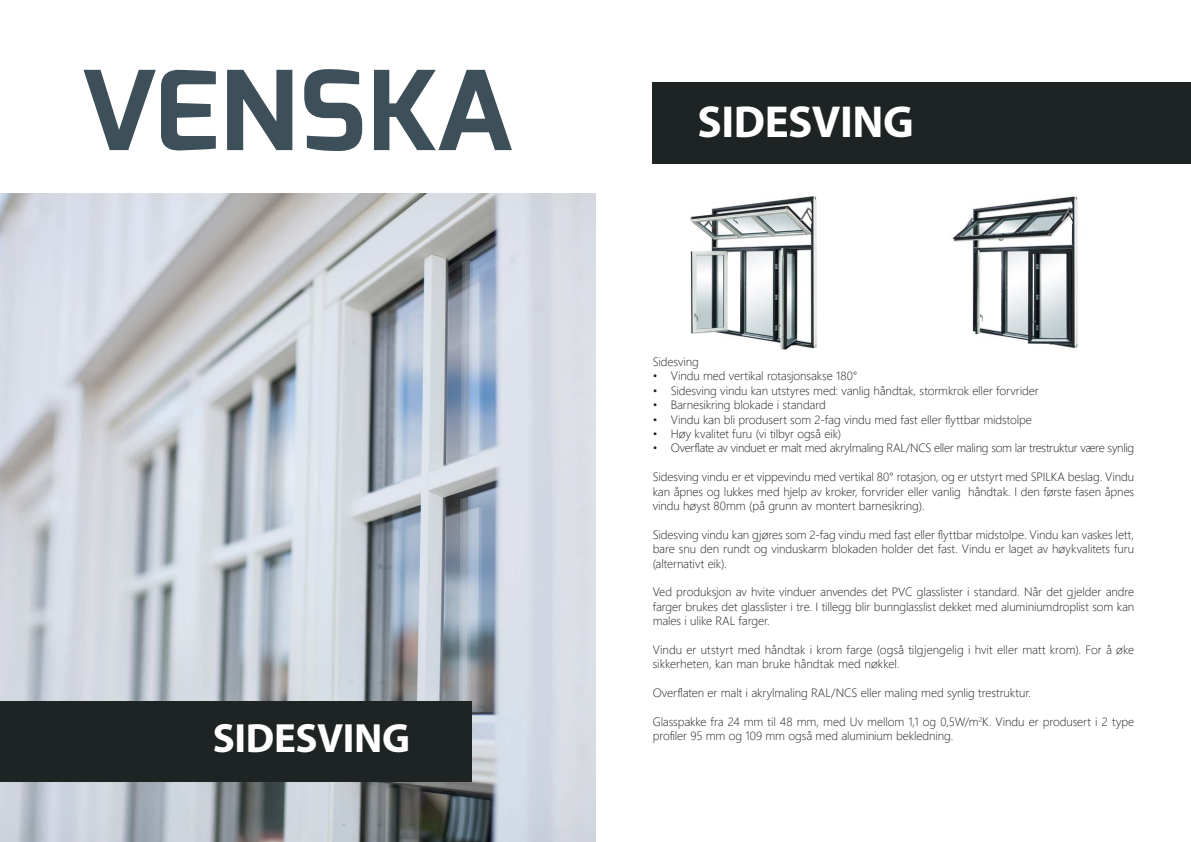
<style>
.page{position:relative;width:1191px;height:842px;background:#fff}
.page>*{position:absolute;margin:0;border:0;box-sizing:border-box;transform-origin:0 0}
.t1{font:700 45px "Myriad Pro";letter-spacing:-.01em;color:#fff}
.t2{font:700 41px "Myriad Pro";letter-spacing:-.01em;color:#fff}
.t3{font:300 12px/14.4px "Segoe UI";letter-spacing:-.005em;color:#231f20;text-align:justify}
.t4{font:300 12px "Segoe UI";letter-spacing:-.03em;color:#231f20}
</style>
<div class="page">
<svg style="left:84px;top:70px;width:132px;height:81px"></svg>
<svg style="left:227px;top:70px;width:65px;height:80px"></svg>
<svg style="left:304px;top:69px;width:58px;height:82px"></svg>
<svg style="left:374px;top:70px;width:138px;height:80px"></svg>
<div style="left:652px;top:83px;width:539px;height:81px;background:#1e2324"></div>
<img style="left:690px;top:196px;width:388px;height:154px">
<img style="left:0;top:193px;width:595px;height:649px">
<div style="left:0;top:701px;width:471px;height:80px;background:#1e2324"></div>
<p class="t2" style="left:213px;top:711px;width:199px">SIDESVING</p>
<p class="t1" style="left:697px;top:92px;width:218px">SIDESVING</p>
<p class="t3" style="left:652px;top:353px;width:48px">Sidesving</p>
<p class="t3" style="left:652px;top:368px;width:206px">• Vindu med vertikal rotasjonsakse 180°</p>
<p class="t3" style="left:652px;top:382px;width:387px">• Sidesving vindu kan utstyres med: vanlig håndtak, stormkrok eller forvrider</p>
<p class="t3" style="left:652px;top:396px;width:175px">• Barnesikring blokade i standard</p>
<p class="t3" style="left:652px;top:411px;width:381px">• Vindu kan bli produsert som 2-fag vindu med fast eller flyttbar midstolpe</p>
<p class="t3" style="left:652px;top:425px;width:190px">• Høy kvalitet furu (vi tilbyr også eik)</p>
<p class="t4" style="left:652px;top:437px;width:483px">• Overflate av vinduet er malt med akrylmaling RAL/NCS eller maling som lar trestruktur være synlig</p>
<p class="t3" style="left:652px;top:468px;width:483px">Sidesving vindu er et vippevindu med vertikal 80° rotasjon, og er utstyrt med SPILKA beslag. Vindu kan åpnes og lukkes med hjelp av kroker, forvrider eller vanlig håndtak. I den første fasen åpnes vindu høyst 80mm (på grunn av montert barnesikring).</p>
<p class="t3" style="left:652px;top:526px;width:483px">Sidesving vindu kan gjøres som 2-fag vindu med fast eller flyttbar midstolpe. Vindu kan vaskes lett, bare snu den rundt og vinduskarm blokaden holder det fast. Vindu er laget av høykvalitets furu (alternativt eik).</p>
<p class="t3" style="left:652px;top:584px;width:483px">Ved produksjon av hvite vinduer anvendes det PVC glasslister i standard. Når det gjelder andre farger brukes det glasslister i tre. I tillegg blir bunnglasslist dekket med aluminiumdroplist som kan males i ulike RAL farger.</p>
<p class="t3" style="left:652px;top:641px;width:483px">Vindu er utstyrt med håndtak i krom farge (også tilgjengelig i hvit eller matt krom). For å øke sikkerheten, kan man bruke håndtak med nøkkel.</p>
<p class="t3" style="left:652px;top:684px;width:380px">Overflaten er malt i akrylmaling RAL/NCS eller maling med synlig trestruktur.</p>
<p class="t3" style="left:652px;top:713px;width:483px">Glasspakke fra 24 mm til 48 mm, med Uv mellom 1,1 og 0,5W/m<sup>2</sup>K. Vindu er produsert i 2 type profiler 95 mm og 109 mm også med aluminium bekledning.</p>
</div>
